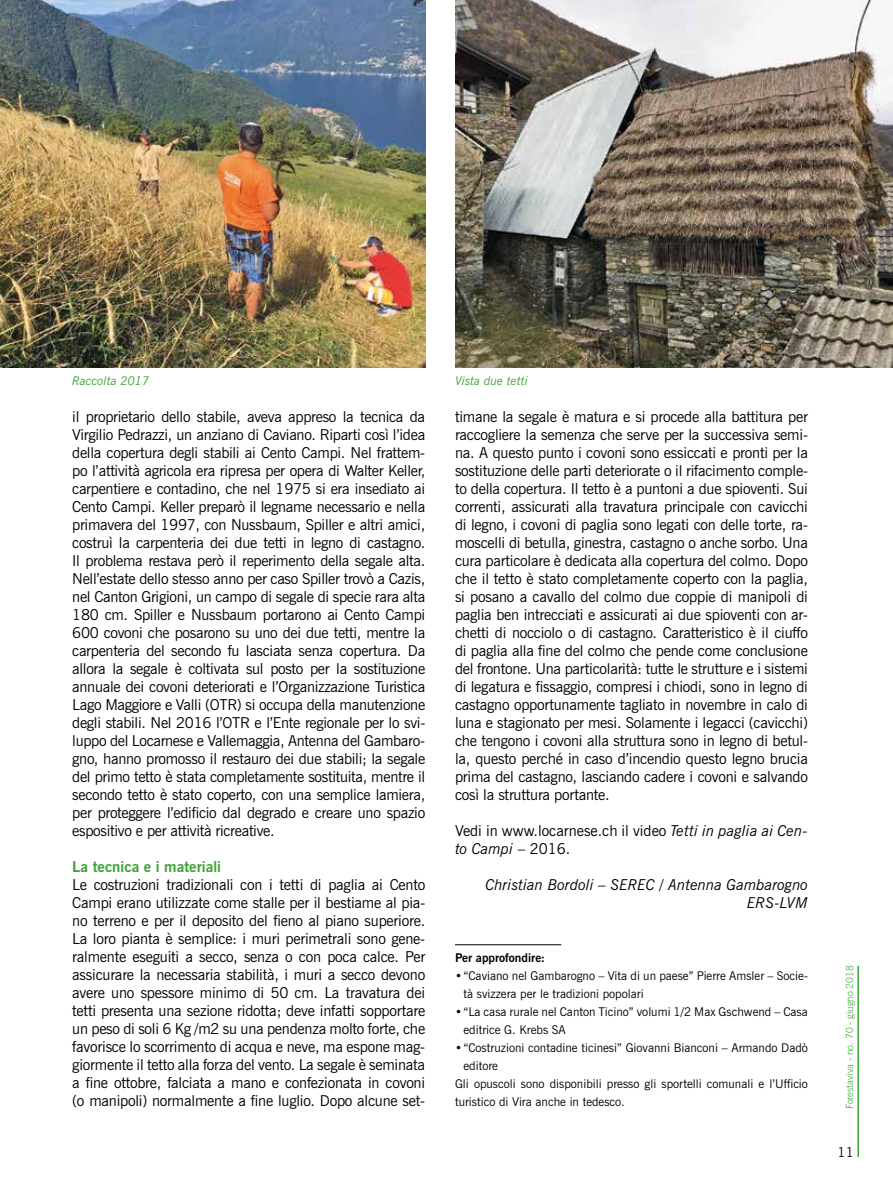
<style>
.page{position:relative;width:893px;height:1191px;background:#fff}
.page>*{position:absolute;margin:0;border:0;box-sizing:border-box;transform-origin:0 0}
.t1{font:15px/18px "News Gothic BT";letter-spacing:-.015em;color:#000;text-align:justify}
.t2{font:italic 15px/18px "News Gothic BT";color:#000;text-align:right}
.t3{font:700 15px "News Gothic BT";color:#3ca432}
.t4{font:13.5px "News Gothic BT";color:#000}
.t5{font:12px/18px "News Gothic BT";color:#000}
.t6{font:italic 12px "News Gothic BT";color:#3ca432}
.t7{font:700 12px "News Gothic BT";color:#000}
.t8{font:300 9.75px "News Gothic BT";color:#3ca432}
.s1{font-style:italic}
</style>
<div class="page">
<hr style="left:857px;top:965px;width:2px;height:191px;background:#3ca432">
<hr style="left:455px;top:944px;width:106px;height:1px;background:#000">
<img style="left:0;top:0;width:425px;height:368px">
<img style="left:455px;top:0;width:438px;height:368px">
<p class="t6" style="left:72px;top:374px;width:79px">Raccolta 2017</p>
<p class="t6" style="left:455px;top:374px;width:75px">Vista due tetti</p>
<p class="t1" style="left:72px;top:407px;width:354px">il proprietario dello stabile, aveva appreso la tecnica da Virgilio Pedrazzi, un anziano di Caviano. Riparti così l’idea della copertura degli stabili ai Cento Campi. Nel frattem&shy;po l’attività agricola era ripresa per opera di Walter Keller, carpentiere e contadino, che nel 1975 si era insediato ai Cento Campi. Keller preparò il legname necessario e nella primavera del 1997, con Nussbaum, Spiller e altri amici, costruì la carpenteria dei due tetti in legno di castagno.<br>Il problema restava però il reperimento della segale alta.<br>Nell’estate dello stesso anno per caso Spiller trovò a Cazis, nel Canton Grigioni, un campo di segale di specie rara alta 180 cm. Spiller e Nussbaum portarono ai Cento Campi 600 covoni che posarono su uno dei due tetti, mentre la carpenteria del secondo fu lasciata senza copertura. Da allora la segale è coltivata sul posto per la sostituzione annuale dei covoni deteriorati e l’Organizzazione Turistica Lago Maggiore e Valli (OTR) si occupa della manutenzione degli stabili. Nel 2016 l’OTR e l’Ente regionale per lo svi&shy;luppo del Locarnese e Vallemaggia, Antenna del Gambaro&shy;gno, hanno promosso il restauro dei due stabili; la segale del primo tetto è stata completamente sostituita, mentre il secondo tetto è stato coperto, con una semplice lamiera, per proteggere l’edificio dal degrado e creare uno spazio espositivo e per attività ricreative.</p>
<p class="t3" style="left:72px;top:857px;width:150px">La tecnica e i materiali</p>
<p class="t1" style="left:72px;top:875px;width:354px">Le costruzioni tradizionali con i tetti di paglia ai Cento Campi erano utilizzate come stalle per il bestiame al pia&shy;no terreno e per il deposito del fieno al piano superiore.<br>La loro pianta è semplice: i muri perimetrali sono gene&shy;ralmente eseguiti a secco, senza o con poca calce. Per assicurare la necessaria stabilità, i muri a secco devono avere uno spessore minimo di 50 cm. La travatura dei tetti presenta una sezione ridotta; deve infatti sopportare un peso di soli 6 Kg /m2 su una pendenza molto forte, che favorisce lo scorrimento di acqua e neve, ma espone mag&shy;giormente il tetto alla forza del vento. La segale è seminata a fine ottobre, falciata a mano e confezionata in covoni (o manipoli) normalmente a fine luglio. Dopo alcune set-</p>
<p class="t1" style="left:455px;top:407px;width:354px">timane la segale è matura e si procede alla battitura per raccogliere la semenza che serve per la successiva semi&shy;na. A questo punto i covoni sono essiccati e pronti per la sostituzione delle parti deteriorate o il rifacimento comple&shy;to della copertura. Il tetto è a puntoni a due spioventi. Sui correnti, assicurati alla travatura principale con cavicchi di legno, i covoni di paglia sono legati con delle torte, ra&shy;moscelli di betulla, ginestra, castagno o anche sorbo. Una cura particolare è dedicata alla copertura del colmo. Dopo che il tetto è stato completamente coperto con la paglia, si posano a cavallo del colmo due coppie di manipoli di paglia ben intrecciati e assicurati ai due spioventi con ar&shy;chetti di nocciolo o di castagno. Caratteristico è il ciuffo di paglia alla fine del colmo che pende come conclusione del frontone. Una particolarità: tutte le strutture e i sistemi di legatura e fissaggio, compresi i chiodi, sono in legno di castagno opportunamente tagliato in novembre in calo di luna e stagionato per mesi. Solamente i legacci (cavicchi) che tengono i covoni alla struttura sono in legno di betul&shy;la, questo perché in caso d’incendio questo legno brucia prima del castagno, lasciando cadere i covoni e salvando così la struttura portante.</p>
<p class="t1" style="left:455px;top:821px;width:354px">Vedi in www.locarnese.ch il video <span class="s1">Tetti in paglia ai Cen&shy;to Campi</span> – 2016.</p>
<p class="t2" style="left:485px;top:875px;width:324px">Christian Bordoli – SEREC / Antenna Gambarogno<br>ERS-LVM</p>
<p class="t7" style="left:455px;top:950px;width:92px">Per approfondire:</p>
<p class="t5" style="left:463px;top:966px;width:346px;text-indent:-9px">•“Caviano nel Gambarogno – Vita di un paese” Pierre Amsler – Socie&shy;tà svizzera per le tradizioni popolari</p>
<p class="t5" style="left:463px;top:1002px;width:346px;text-indent:-9px">•“La casa rurale nel Canton Ticino” volumi 1/2 Max Gschwend – Casa editrice G. Krebs SA</p>
<p class="t5" style="left:455px;top:1038px;width:354px">•“Costruzioni contadine ticinesi” Giovanni Bianconi – Armando Dadò</p>
<p class="t5" style="left:463px;top:1056px;width:36px">editore</p>
<p class="t5" style="left:455px;top:1074px;width:354px">Gli opuscoli sono disponibili presso gli sportelli comunali e l’Ufficio</p>
<p class="t5" style="left:455px;top:1092px;width:171px">turistico di Vira anche in tedesco.</p>
<p class="t8" style="left:844px;top:1109px;width:145px;rotate:-90deg">Forestaviva - no. 70 - giugno 2018</p>
<p class="t4" style="left:838px;top:1144px;width:18px">11</p>
</div>
